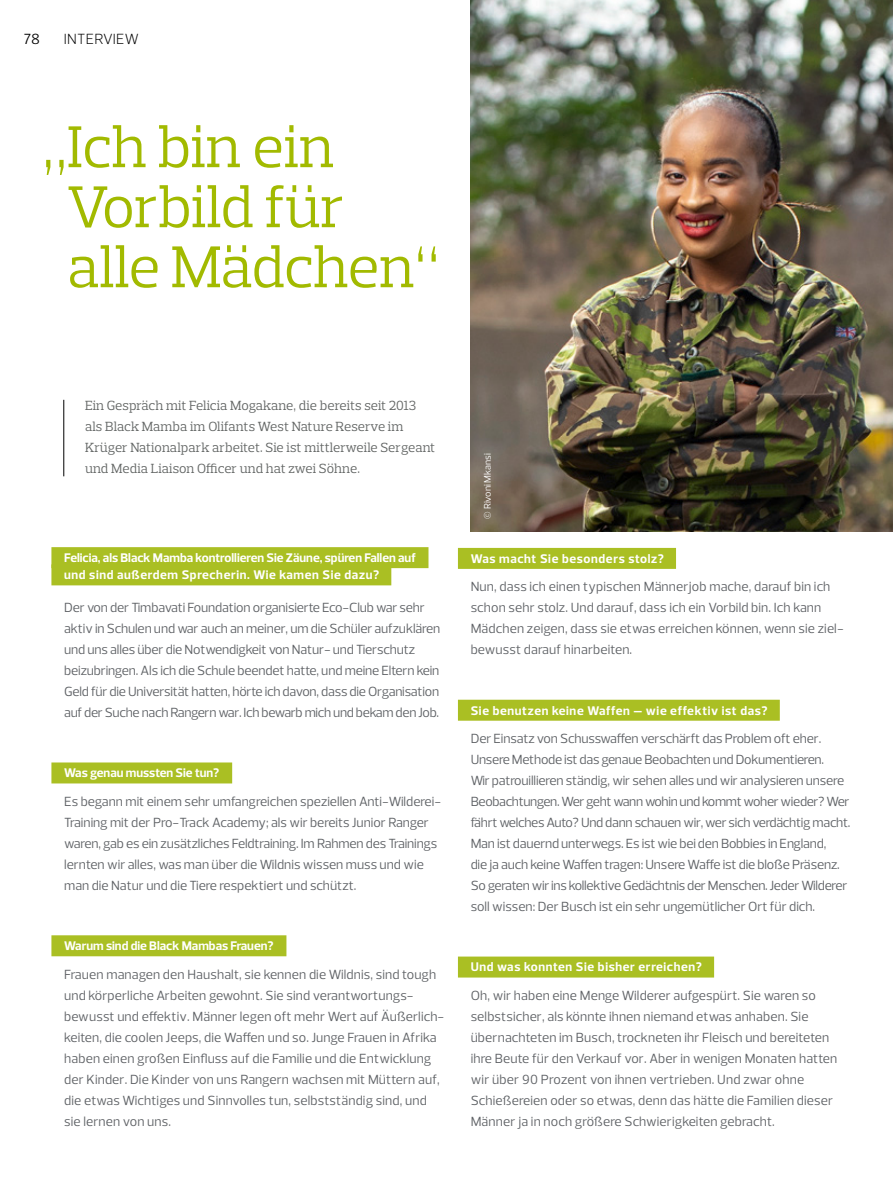
<style>
.page{position:relative;width:893px;height:1191px;background:#fff}
.page>*{position:absolute;margin:0;border:0;box-sizing:border-box;transform-origin:0 0}
.t1{font:60px/60px "Prelo Slab";color:#a2ba00}
.t2{font:300 15px "Prelo";letter-spacing:.015em;color:#000}
.t3{font:15px "Prelo";color:#000}
.t4{font:13.5px/21px "Prelo";color:#5e6165}
.t5{font:13.5px/21px "Prelo";letter-spacing:-.02em;color:#5e6165}
.t6{font:13.5px/21px "Prelo Slab";color:#616463}
.t7{font:700 12.75px/17.2px "Prelo";letter-spacing:.015em;color:#fff}
.t8{font:700 12.75px "Prelo";letter-spacing:.05em;color:#fff}
.t9{font:9.75px "Prelo";color:#fff}
</style>
<div class="page">
<div style="left:51px;top:547px;width:377px;height:21px;background:#aabf23"></div>
<div style="left:51px;top:564px;width:340px;height:21px;background:#aabf23"></div>
<div style="left:51px;top:762px;width:181px;height:21px;background:#aabf23"></div>
<div style="left:51px;top:935px;width:235px;height:21px;background:#aabf23"></div>
<div style="left:458px;top:548px;width:218px;height:21px;background:#aabf23"></div>
<div style="left:458px;top:699px;width:322px;height:21px;background:#aabf23"></div>
<div style="left:458px;top:956px;width:256px;height:21px;background:#aabf23"></div>
<img style="left:471px;top:0;width:422px;height:531px">
<hr style="left:63px;top:400px;width:1px;height:76px;background:#000">
<p class="t3" style="left:24px;top:30px;width:18px">78</p>
<p class="t2" style="left:64px;top:30px;width:76px">INTERVIEW</p>
<h1 class="t1" style="left:67px;top:117px;width:374px;text-indent:-25px">„Ich bin ein<br>Vorbild für alle Mädchen“</h1>
<p class="t6" style="left:85px;top:395px;width:352px">Ein Gespräch mit Felicia Mogakane, die bereits seit 2013 als Black Mamba im Olifants West Nature Reserve im Krüger Nationalpark arbeitet. Sie ist mittlerweile Sergeant und Media Liaison Officer und hat zwei Söhne.</p>
<p class="t7" style="left:64px;top:549px;width:353px">Felicia, als Black Mamba kontrollieren Sie Zäune, spüren Fallen auf und sind außerdem Sprecherin. Wie kamen Sie dazu?</p>
<p class="t4" style="left:64px;top:597px;width:378px">Der von der Timbavati Foundation organisierte Eco-Club war sehr aktiv in Schulen und war auch an meiner, um die Schüler aufzuklären und uns alles über die Notwendigkeit von Natur- und Tierschutz beizubringen. Als ich die Schule beendet hatte, und meine Eltern kein Geld für die Universität hatten, hörte ich davon, dass die Organisation auf der Suche nach Rangern war. Ich bewarb mich und bekam den Job.</p>
<p class="t7" style="left:64px;top:764px;width:157px">Was genau mussten Sie tun?</p>
<p class="t4" style="left:64px;top:791px;width:378px">Es begann mit einem sehr umfangreichen speziellen Anti-Wilderei-Training mit der Pro-Track Academy; als wir bereits Junior Ranger waren, gab es ein zusätzliches Feldtraining. Im Rahmen des Trainings lernten wir alles, was man über die Wildnis wissen muss und wie man die Natur und die Tiere respektiert und schützt.</p>
<p class="t7" style="left:64px;top:937px;width:211px">Warum sind die Black Mambas Frauen?</p>
<p class="t4" style="left:64px;top:963px;width:382px">Frauen managen den Haushalt, sie kennen die Wildnis, sind tough und körperliche Arbeiten gewohnt. Sie sind verantwortungs&shy;bewusst und effektiv. Männer legen oft mehr Wert auf Äußerlich&shy;keiten, die coolen Jeeps, die Waffen und so. Junge Frauen in Afrika haben einen großen Einfluss auf die Familie und die Entwicklung der Kinder. Die Kinder von uns Rangern wachsen mit Müttern auf, die etwas Wichtiges und Sinnvolles tun, selbstständig sind, und sie lernen von uns.</p>
<p class="t9" style="left:481px;top:518px;width:67px;rotate:-90deg">© Rivoni Mkansi</p>
<p class="t8" style="left:471px;top:550px;width:195px">Was macht Sie besonders stolz?</p>
<p class="t4" style="left:471px;top:576px;width:375px">Nun, dass ich einen typischen Männerjob mache, darauf bin ich schon sehr stolz. Und darauf, dass ich ein Vorbild bin. Ich kann Mädchen zeigen, dass sie etwas erreichen können, wenn sie ziel&shy;bewusst darauf hinarbeiten.</p>
<p class="t8" style="left:471px;top:702px;width:298px">Sie benutzen keine Waffen – wie effektiv ist das?</p>
<p class="t5" style="left:471px;top:728px;width:381px">Der Einsatz von Schusswaffen verschärft das Problem oft eher.<br>Unsere Methode ist das genaue Beobachten und Dokumentieren.<br>Wir patrouillieren ständig, wir sehen alles und wir analysieren unsere Beobachtungen. Wer geht wann wohin und kommt woher wieder? Wer fährt welches Auto? Und dann schauen wir, wer sich verdächtig macht.<br>Man ist dauernd unterwegs. Es ist wie bei den Bobbies in England,<br>die ja auch keine Waffen tragen: Unsere Waffe ist die bloße Präsenz.<br>So geraten wir ins kollektive Gedächtnis der Menschen. Jeder Wilderer soll wissen: Der Busch ist ein sehr ungemütlicher Ort für dich.</p>
<p class="t8" style="left:471px;top:959px;width:233px">Und was konnten Sie bisher erreichen?</p>
<p class="t4" style="left:471px;top:985px;width:368px">Oh, wir haben eine Menge Wilderer aufgespürt. Sie waren so selbstsicher, als könnte ihnen niemand etwas anhaben. Sie übernachteten im Busch, trockneten ihr Fleisch und bereiteten ihre Beute für den Verkauf vor. Aber in wenigen Monaten hatten wir über 90 Prozent von ihnen vertrieben. Und zwar ohne Schießereien oder so etwas, denn das hätte die Familien dieser Männer ja in noch größere Schwierigkeiten gebracht.</p>
</div>
